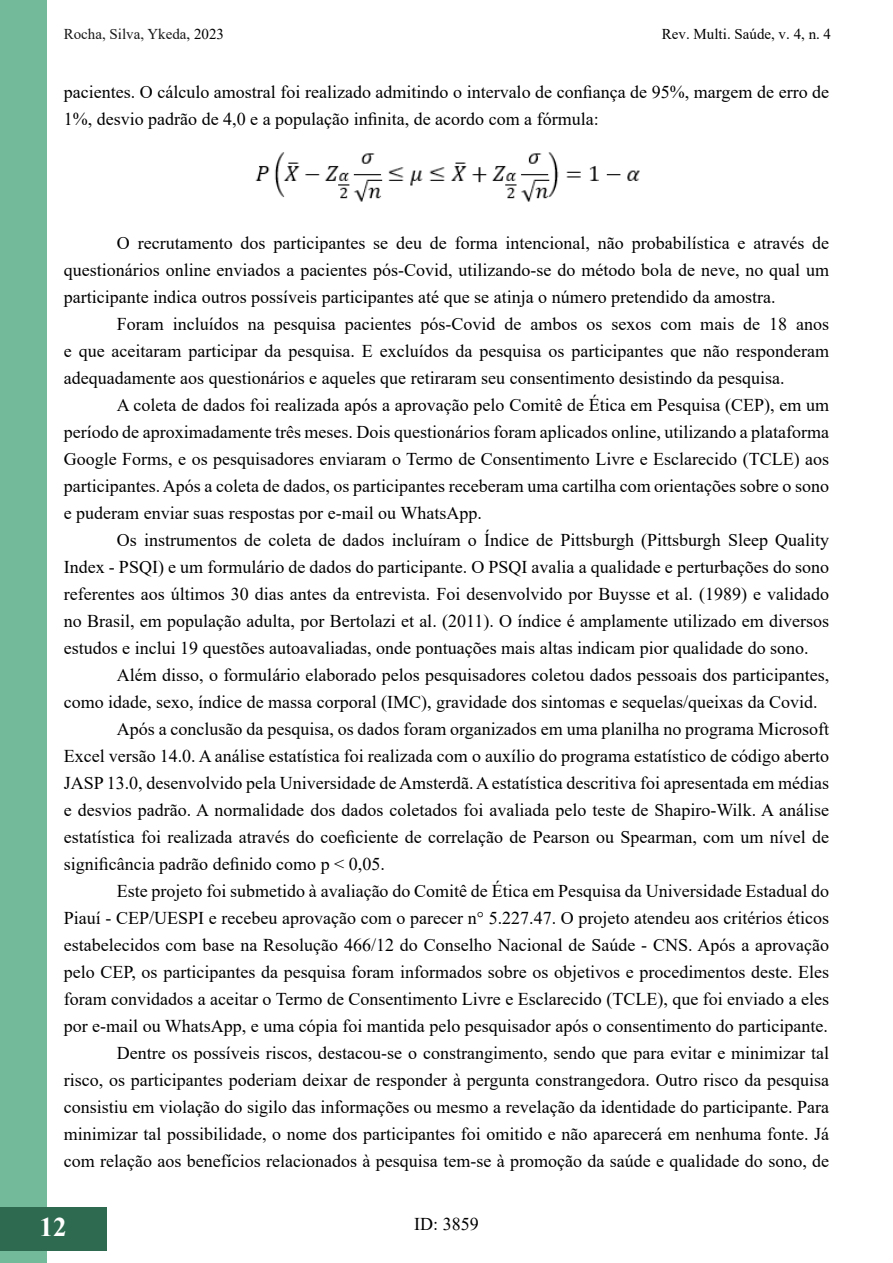
<style>
.page{position:relative;width:893px;height:1263px;background:#fff}
.page>*{position:absolute;margin:0;border:0;box-sizing:border-box;transform-origin:0 0}
.t1{font:700 27px "Times New Roman";color:#fff}
.t2{font:18px/27px "Times New Roman";color:#000;text-align:justify}
.t3{font:15px "Times New Roman";color:#000}
.t4{font:15px "Times New Roman";color:#181717}
.s1{color:#000}
</style>
<div class="page">
<div style="left:0;top:1px;width:47px;height:1262px;background:#73ba9b"></div>
<div style="left:0;top:1207px;width:106px;height:43px;background:#2d6a4f"></div>
<img style="left:255px;top:152px;width:385px;height:50px">
<p class="t4" style="left:64px;top:24px;width:162px">Rocha, Silva, Ykeda<span class="s1">, 2023</span></p>
<p class="t3" style="left:662px;top:24px;width:171px">Rev. Multi. Saúde, v. 4, n. 4</p>
<p class="t2" style="left:64px;top:77px;width:767px">pacientes. O cálculo amostral foi realizado admitindo o intervalo de confiança de 95%, margem de erro de<br>1%, desvio padrão de 4,0 e a população infinita, de acordo com a fórmula:</p>
<p class="t2" style="left:64px;top:229px;width:767px;text-indent:53px">O recrutamento dos participantes se deu de forma intencional, não probabilística e através de questionários online enviados a pacientes pós-Covid, utilizando-se do método bola de neve, no qual um participante indica outros possíveis participantes até que se atinja o número pretendido da amostra.</p>
<p class="t2" style="left:64px;top:310px;width:767px;text-indent:53px">Foram incluídos na pesquisa pacientes pós-Covid de ambos os sexos com mais de 18 anos e que aceitaram participar da pesquisa. E excluídos da pesquisa os participantes que não responderam adequadamente aos questionários e aqueles que retiraram seu consentimento desistindo da pesquisa.</p>
<p class="t2" style="left:64px;top:391px;width:767px;text-indent:53px">A coleta de dados foi realizada após a aprovação pelo Comitê de Ética em Pesquisa (CEP), em um período de aproximadamente três meses. Dois questionários foram aplicados online, utilizando a plataforma Google Forms, e os pesquisadores enviaram o Termo de Consentimento Livre e Esclarecido (TCLE) aos participantes. Após a coleta de dados, os participantes receberam uma cartilha com orientações sobre o sono e puderam enviar suas respostas por e-mail ou WhatsApp.</p>
<p class="t2" style="left:64px;top:526px;width:767px;text-indent:53px">Os instrumentos de coleta de dados incluíram o Índice de Pittsburgh (Pittsburgh Sleep Quality Index - PSQI) e um formulário de dados do participante. O PSQI avalia a qualidade e perturbações do sono referentes aos últimos 30 dias antes da entrevista. Foi desenvolvido por Buysse et al. (1989) e validado no Brasil, em população adulta, por Bertolazi et al. (2011). O índice é amplamente utilizado em diversos estudos e inclui 19 questões autoavaliadas, onde pontuações mais altas indicam pior qualidade do sono.</p>
<p class="t2" style="left:117px;top:661px;width:714px">Além disso, o formulário elaborado pelos pesquisadores coletou dados pessoais dos participantes,</p>
<p class="t2" style="left:64px;top:688px;width:755px">como idade, sexo, índice de massa corporal (IMC), gravidade dos sintomas e sequelas/queixas da Covid.</p>
<p class="t2" style="left:117px;top:715px;width:714px">Após a conclusão da pesquisa, os dados foram organizados em uma planilha no programa Microsoft</p>
<p class="t2" style="left:64px;top:742px;width:767px">Excel versão 14.0. A análise estatística foi realizada com o auxílio do programa estatístico de código aberto</p>
<p class="t2" style="left:64px;top:769px;width:767px">JASP 13.0, desenvolvido pela Universidade de Amsterdã. A estatística descritiva foi apresentada em médias</p>
<p class="t2" style="left:64px;top:796px;width:767px">e desvios padrão. A normalidade dos dados coletados foi avaliada pelo teste de Shapiro-Wilk. A análise</p>
<p class="t2" style="left:64px;top:823px;width:767px">estatística foi realizada através do coeficiente de correlação de Pearson ou Spearman, com um nível de</p>
<p class="t2" style="left:64px;top:850px;width:323px">significância padrão definido como p &lt; 0,05.</p>
<p class="t2" style="left:117px;top:877px;width:714px">Este projeto foi submetido à avaliação do Comitê de Ética em Pesquisa da Universidade Estadual do</p>
<p class="t2" style="left:64px;top:904px;width:767px">Piauí - CEP/UESPI e recebeu aprovação com o parecer n° 5.227.47. O projeto atendeu aos critérios éticos</p>
<p class="t2" style="left:64px;top:931px;width:767px">estabelecidos com base na Resolução 466/12 do Conselho Nacional de Saúde - CNS. Após a aprovação</p>
<p class="t2" style="left:64px;top:958px;width:767px">pelo CEP, os participantes da pesquisa foram informados sobre os objetivos e procedimentos deste. Eles</p>
<p class="t2" style="left:64px;top:985px;width:767px">foram convidados a aceitar o Termo de Consentimento Livre e Esclarecido (TCLE), que foi enviado a eles</p>
<p class="t2" style="left:64px;top:1012px;width:766px">por e-mail ou WhatsApp, e uma cópia foi mantida pelo pesquisador após o consentimento do participante.</p>
<p class="t2" style="left:117px;top:1039px;width:714px">Dentre os possíveis riscos, destacou-se o constrangimento, sendo que para evitar e minimizar tal</p>
<p class="t2" style="left:64px;top:1066px;width:767px">risco, os participantes poderiam deixar de responder à pergunta constrangedora. Outro risco da pesquisa</p>
<p class="t2" style="left:64px;top:1093px;width:767px">consistiu em violação do sigilo das informações ou mesmo a revelação da identidade do participante. Para</p>
<p class="t2" style="left:64px;top:1120px;width:767px">minimizar tal possibilidade, o nome dos participantes foi omitido e não aparecerá em nenhuma fonte. Já</p>
<p class="t2" style="left:64px;top:1147px;width:767px">com relação aos benefícios relacionados à pesquisa tem-se à promoção da saúde e qualidade do sono, de</p>
<h1 class="t1" style="left:40px;top:1207px;width:28px">12</h1>
<p class="t2" style="left:414px;top:1210px;width:66px">ID: 3859</p>
</div>
